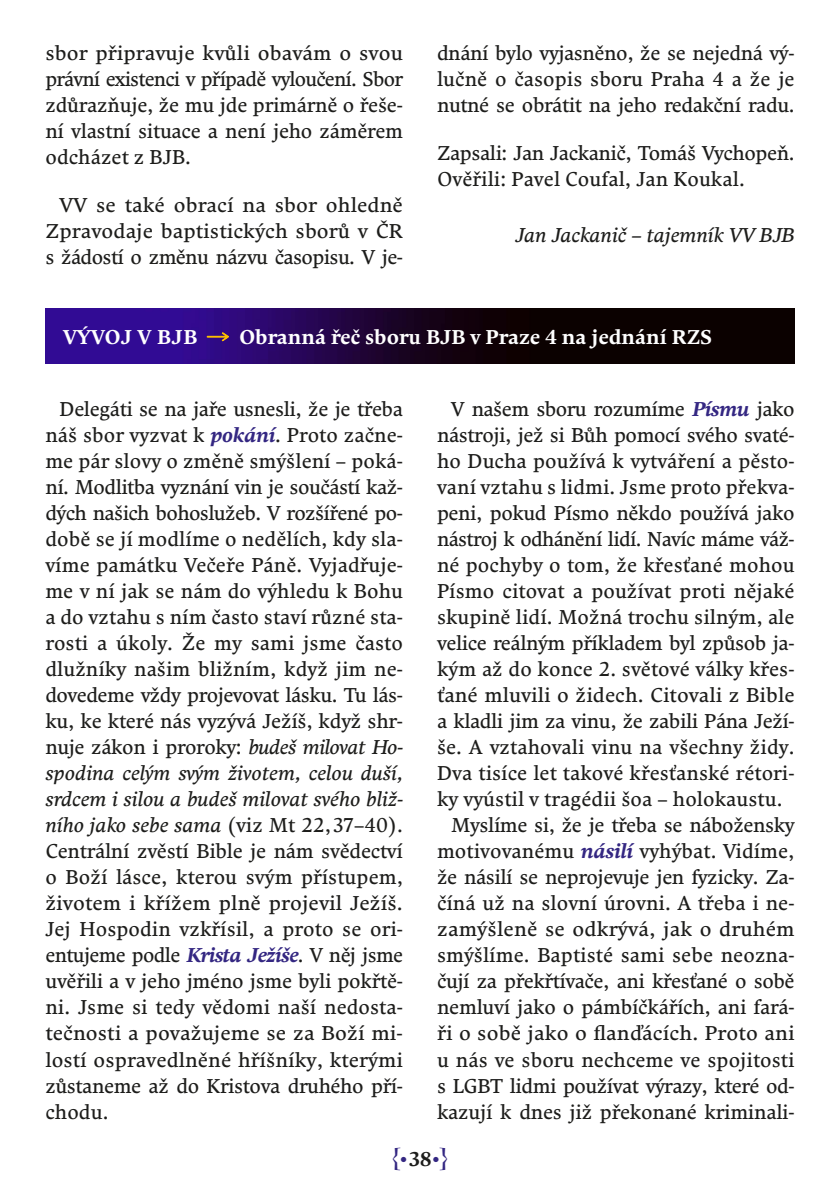
<style>
.page{position:relative;width:840px;height:1191px;background:#fff}
.page>*{position:absolute;margin:0;border:0;box-sizing:border-box;transform-origin:0 0}
.t1{font:20px/26px "Comenia Serif Pro";letter-spacing:.005em;color:#1d1d1b;text-align:justify}
.t2{font:20px/26px "Comenia Serif Pro";letter-spacing:-.02em;color:#1d1d1b}
.t3{font:20px "Comenia Serif Pro";letter-spacing:-.025em;color:#1d1d1b}
.t4{font:700 20px "Comenia Serif Pro";color:#fff}
.t5{font:20px "Comenia Serif Pro";letter-spacing:-.03em;color:#1d1d1b}
.t6{font:italic 20px "Comenia Serif Pro";letter-spacing:.005em;color:#1d1d1b}
.t7{font:700 20px "Preissig Antikva";color:#342782}
.s1{font-family:"Austie Bost Arrow Mania";font-weight:400;font-size:36px;color:#fcbf00}
.s2{font-weight:700;font-style:italic;color:#342782}
.s3{font-style:italic}
.s4{font-family:"Brandon Grotesque"}
.s5{font-family:"Comenia Serif Pro";color:#1d1d1b}
</style>
<div class="page">
<img style="left:45px;top:309px;width:749px;height:55px">
<svg style="left:206px;top:332px;width:24px;height:10px"></svg>
<p class="t1" style="left:45px;top:40px;width:359px">sbor připravuje kvůli obavám o svou právní existenci v případě vyloučení. Sbor zdůrazňuje, že mu jde primárně o řeše&shy;ní vlastní situace a není jeho záměrem odcházet z BJB.</p>
<p class="t1" style="left:45px;top:192px;width:359px;text-indent:14px">VV se také obrací na sbor ohledně Zpravodaje baptistických sborů v ČR s žádostí o změnu názvu časopisu. V je-</p>
<p class="t1" style="left:437px;top:40px;width:359px">dnání bylo vyjasněno, že se nejedná vý&shy;lučně o časopis sboru Praha 4 a že je nutné se obrátit na jeho redakční radu.</p>
<p class="t2" style="left:437px;top:140px;width:359px">Zapsali: Jan Jackanič, Tomáš Vychopeň.<br>Ověřili: Pavel Coufal, Jan Koukal.</p>
<p class="t6" style="left:515px;top:221px;width:280px">Jan Jackanič – tajemník VV BJB</p>
<p class="t4" style="left:63px;top:322px;width:650px">VÝVOJ V BJB <span class="s1">p</span> Obranná řeč sboru BJB v Praze 4 na jednání RZS</p>
<p class="t1" style="left:45px;top:396px;width:359px;text-indent:14px">Delegáti se na jaře usnesli, že je třeba náš sbor vyzvat k <span class="s2">pokání</span>. Proto začne&shy;me pár slovy o změně smýšlení – poká&shy;ní. Modlitba vyznání vin je součástí kaž&shy;dých našich bohoslužeb. V rozšířené po&shy;době se jí modlíme o nedělích, kdy sla&shy;víme památku Večeře Páně. Vyjadřuje&shy;me v ní jak se nám do výhledu k Bohu a do vztahu s ním často staví různé sta&shy;rosti a úkoly. Že my sami jsme často dlužníky našim bližním, když jim ne&shy;dovedeme vždy projevovat lásku. Tu lás&shy;ku, ke které nás vyzývá Ježíš, když shr&shy;nuje zákon i proroky: <span class="s3">budeš milovat Ho&shy;spodina celým svým životem, celou duší, srdcem i silou a budeš milovat svého bliž&shy;ního jako sebe sama</span> (viz Mt 22,37–40).<br>Centrální zvěstí Bible je nám svědectví o Boží lásce, kterou svým přístupem, životem i křížem plně projevil Ježíš.<br>Jej Hospodin vzkřísil, a proto se ori&shy;entujeme podle <span class="s2">Krista Ježíše</span>. V něj jsme uvěřili a v jeho jméno jsme byli pokřtě&shy;ni. Jsme si tedy vědomi naší nedosta&shy;tečnosti a považujeme se za Boží mi&shy;lostí ospravedlněné hříšníky, kterými zůstaneme až do Kristova druhého pří&shy;chodu.</p>
<p class="t3" style="left:451px;top:395px;width:345px">V našem sboru rozumíme <span class="s2">Písmu</span> jako</p>
<p class="t2" style="left:437px;top:422px;width:359px">nástroji, jež si Bůh pomocí svého svaté-</p>
<p class="t1" style="left:437px;top:448px;width:359px">ho Ducha používá k vytváření a pěsto-</p>
<p class="t1" style="left:437px;top:474px;width:359px">vaní vztahu s lidmi. Jsme proto překva-</p>
<p class="t2" style="left:437px;top:500px;width:359px">peni, pokud Písmo někdo používá jako</p>
<p class="t5" style="left:437px;top:525px;width:359px">nástroj k odhánění lidí. Navíc máme váž-</p>
<p class="t1" style="left:437px;top:552px;width:359px">né pochyby o tom, že křesťané mohou</p>
<p class="t1" style="left:437px;top:578px;width:359px">Písmo citovat a používat proti nějaké</p>
<p class="t1" style="left:437px;top:604px;width:359px">skupině lidí. Možná trochu silným, ale</p>
<p class="t2" style="left:437px;top:630px;width:359px">velice reálným příkladem byl způsob ja-</p>
<p class="t1" style="left:437px;top:656px;width:359px">kým až do konce 2. světové války křes-</p>
<p class="t1" style="left:437px;top:682px;width:359px">ťané mluvili o židech. Citovali z Bible</p>
<p class="t2" style="left:437px;top:708px;width:359px">a kladli jim za vinu, že zabili Pána Ježí-</p>
<p class="t1" style="left:437px;top:734px;width:359px">še. A vztahovali vinu na všechny židy.</p>
<p class="t1" style="left:437px;top:760px;width:359px">Dva tisíce let takové křesťanské rétori-</p>
<p class="t1" style="left:437px;top:786px;width:347px">ky vyústil v tragédii šoa – holokaustu.</p>
<p class="t2" style="left:451px;top:812px;width:345px">Myslíme si, že je třeba se nábožensky</p>
<p class="t1" style="left:437px;top:838px;width:359px">motivovanému <span class="s2">násilí</span> vyhýbat. Vidíme,</p>
<p class="t2" style="left:437px;top:864px;width:359px">že násilí se neprojevuje jen fyzicky. Za-</p>
<p class="t1" style="left:437px;top:890px;width:359px">číná už na slovní úrovni. A třeba i ne-</p>
<p class="t1" style="left:437px;top:916px;width:359px">zamýšleně se odkrývá, jak o druhém</p>
<p class="t1" style="left:437px;top:942px;width:359px">smýšlíme. Baptisté sami sebe neozna-</p>
<p class="t2" style="left:437px;top:968px;width:359px">čují za překřtívače, ani křesťané o sobě</p>
<p class="t1" style="left:437px;top:994px;width:359px">nemluví jako o pámbíčkářích, ani fará-</p>
<p class="t1" style="left:437px;top:1020px;width:359px">ři o sobě jako o flanďácích. Proto ani</p>
<p class="t1" style="left:437px;top:1046px;width:359px">u nás ve sboru nechceme ve spojitosti</p>
<p class="t3" style="left:437px;top:1071px;width:359px">s LGBT lidmi používat výrazy, které od-</p>
<p class="t1" style="left:437px;top:1098px;width:359px">kazují k dnes již překonané kriminali-</p>
<p class="t7" style="left:391px;top:1143px;width:58px">{<span class="s4">•</span><span class="s5">38</span><span class="s4">•</span>}</p>
</div>
